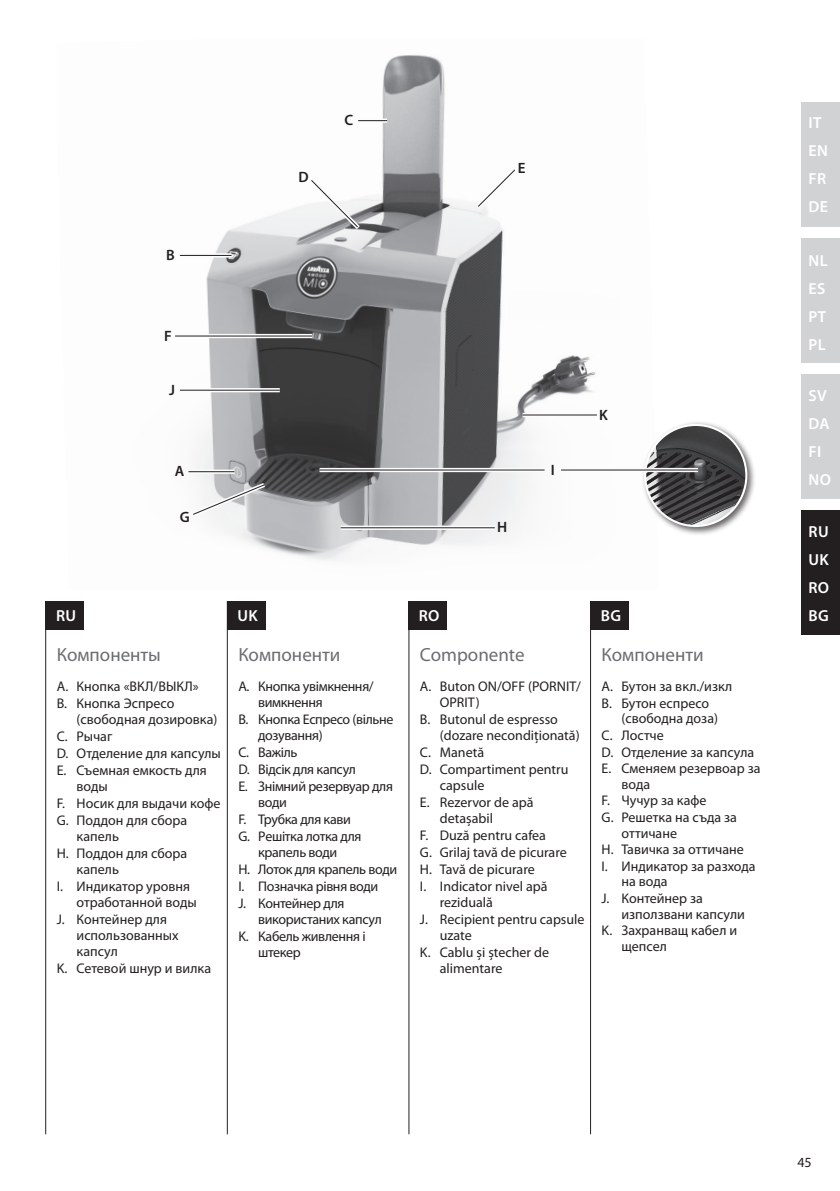
<style>
.page{position:relative;width:840px;height:1191px;background:#fff}
.page>*{position:absolute;margin:0;border:0;box-sizing:border-box;transform-origin:0 0}
.t1{font:19px "Myriad Pro";color:#6c6d70}
.t2{font:600 16px/28px "Myriad Pro";letter-spacing:.02em;color:#fff}
.t3{font:600 15px "Myriad Pro";color:#231f20}
.t4{font:14px/17px "Myriad Pro";color:#231f20}
.t5{font:14px "Myriad Pro";letter-spacing:-.025em;color:#231f20}
</style>
<div class="page">
<div style="left:801px;top:102px;width:38px;height:125px;background:#d1d2d4"></div>
<div style="left:801px;top:238px;width:38px;height:125px;background:#d1d2d4"></div>
<div style="left:801px;top:374px;width:38px;height:125px;background:#d1d2d4"></div>
<div style="left:801px;top:510px;width:38px;height:125px;background:#231f20"></div>
<img style="left:179px;top:55px;width:418px;height:506px">
<div style="left:640px;top:420px;width:115px;height:116px;background:#231f20;opacity:.7"></div>
<img style="left:644px;top:425px;width:102px;height:101px;border-radius:51px">
<div style="left:643px;top:424px;width:104px;height:103px;border:2px solid #fff;border-radius:50%"></div>
<svg style="left:188px;top:469px;width:46px;height:5px"></svg>
<svg style="left:522px;top:413px;width:74px;height:4px"></svg>
<svg style="left:180px;top:253px;width:51px;height:4px"></svg>
<svg style="left:358px;top:118px;width:29px;height:5px"></svg>
<svg style="left:180px;top:388px;width:99px;height:4px"></svg>
<svg style="left:175px;top:334px;width:137px;height:4px"></svg>
<svg style="left:340px;top:525px;width:154px;height:5px"></svg>
<svg style="left:319px;top:468px;width:225px;height:4px"></svg>
<svg style="left:560px;top:468px;width:137px;height:4px"></svg>
<hr style="left:188px;top:471px;width:46px;height:1px;background:#231f20">
<hr style="left:522px;top:414px;width:74px;height:1px;background:#231f20">
<svg style="left:187px;top:479px;width:82px;height:41px"></svg>
<hr style="left:180px;top:255px;width:51px;height:1px;background:#231f20">
<svg style="left:358px;top:120px;width:29px;height:1px"></svg>
<svg style="left:472px;top:164px;width:48px;height:48px"></svg>
<svg style="left:304px;top:173px;width:60px;height:61px"></svg>
<hr style="left:180px;top:390px;width:99px;height:1px;background:#231f20">
<hr style="left:175px;top:335px;width:137px;height:1px;background:#231f20">
<hr style="left:340px;top:527px;width:154px;height:1px;background:#231f20">
<hr style="left:319px;top:469px;width:225px;height:1px;background:#231f20">
<hr style="left:560px;top:469px;width:137px;height:1px;background:#231f20">
<hr style="left:45px;top:601px;width:1px;height:533px;background:#231f20">
<hr style="left:227px;top:601px;width:1px;height:533px;background:#231f20">
<div style="left:45px;top:601px;width:39px;height:28px;background:#231f20"></div>
<div style="left:227px;top:601px;width:38px;height:28px;background:#231f20"></div>
<hr style="left:590px;top:601px;width:1px;height:533px;background:#231f20">
<hr style="left:408px;top:601px;width:1px;height:533px;background:#231f20">
<div style="left:408px;top:601px;width:38px;height:28px;background:#231f20"></div>
<div style="left:590px;top:601px;width:38px;height:28px;background:#231f20"></div>
<p class="t3" style="left:166px;top:245px;width:8px">B</p>
<p class="t3" style="left:164px;top:326px;width:7px">F</p>
<p class="t3" style="left:169px;top:380px;width:7px">J</p>
<p class="t3" style="left:175px;top:462px;width:11px">A</p>
<p class="t3" style="left:180px;top:507px;width:11px">G</p>
<p class="t3" style="left:298px;top:167px;width:12px">D</p>
<p class="t3" style="left:344px;top:111px;width:10px">C</p>
<p class="t3" style="left:517px;top:158px;width:9px">E</p>
<p class="t3" style="left:497px;top:517px;width:12px">H</p>
<p class="t3" style="left:550px;top:461px;width:5px">I</p>
<p class="t3" style="left:598px;top:405px;width:10px">K</p>
<p class="t2" style="left:56px;top:601px;width:22px">RU</p>
<p class="t2" style="left:237px;top:601px;width:22px">UK</p>
<p class="t2" style="left:418px;top:601px;width:11px">RO</p>
<p class="t2" style="left:600px;top:601px;width:22px">BG</p>
<h1 class="t1" style="left:57px;top:642px;width:106px">Компоненты</h1>
<h1 class="t1" style="left:238px;top:642px;width:103px">Компоненти</h1>
<h1 class="t1" style="left:420px;top:642px;width:106px">Componente</h1>
<h1 class="t1" style="left:601px;top:642px;width:103px">Компоненти</h1>
<p class="t4" style="left:57px;top:677px;width:143px">A. Кнопка «ВКЛ/ВЫКЛ»<br>B. Кнопка Эспресо</p>
<p class="t4" style="left:77px;top:710px;width:142px">(свободная дозировка)</p>
<p class="t4" style="left:57px;top:727px;width:57px">C. Рычаг</p>
<p class="t4" style="left:57px;top:744px;width:166px">D. Отделение для капсулы</p>
<p class="t4" style="left:57px;top:761px;width:151px">E. Съемная емкость для</p>
<p class="t4" style="left:77px;top:777px;width:33px">воды</p>
<p class="t4" style="left:57px;top:794px;width:165px">F. Носик для выдачи кофе</p>
<p class="t4" style="left:57px;top:811px;width:132px">G. Поддон для сбора</p>
<p class="t4" style="left:77px;top:827px;width:44px">капель</p>
<p class="t4" style="left:57px;top:844px;width:132px">H. Поддон для сбора</p>
<p class="t4" style="left:77px;top:860px;width:44px">капель</p>
<p class="t4" style="left:57px;top:877px;width:135px">I. Индикатор уровня</p>
<p class="t4" style="left:77px;top:893px;width:122px">отработанной воды</p>
<p class="t4" style="left:57px;top:910px;width:112px">J. Контейнер для</p>
<p class="t4" style="left:77px;top:926px;width:103px">использованных</p>
<p class="t4" style="left:77px;top:942px;width:43px">капсул</p>
<p class="t4" style="left:57px;top:959px;width:156px">K. Сетевой шнур и вилка</p>
<p class="t5" style="left:238px;top:677px;width:137px">А. Кнопка увімкнення/</p>
<p class="t5" style="left:258px;top:693px;width:66px">вимкнення</p>
<p class="t5" style="left:238px;top:710px;width:157px">B. Кнопка Еспресо (вільне</p>
<p class="t5" style="left:258px;top:726px;width:66px">дозування)</p>
<p class="t4" style="left:238px;top:743px;width:61px">C. Важіль</p>
<p class="t5" style="left:238px;top:760px;width:119px">D. Відсік для капсул</p>
<p class="t5" style="left:238px;top:777px;width:156px">E. Знімний резервуар для</p>
<p class="t4" style="left:258px;top:793px;width:30px">води</p>
<p class="t5" style="left:238px;top:810px;width:114px">F. Трубка для кави</p>
<p class="t5" style="left:238px;top:827px;width:125px">G. Pешітка лотка для</p>
<p class="t5" style="left:258px;top:843px;width:81px">крапель води</p>
<p class="t5" style="left:238px;top:860px;width:160px">H. Лоток для крапель води</p>
<p class="t5" style="left:238px;top:877px;width:141px">I. Позначка рівня води</p>
<p class="t5" style="left:238px;top:894px;width:107px">J. Контейнер для</p>
<p class="t5" style="left:258px;top:910px;width:125px">використаних капсул</p>
<p class="t5" style="left:238px;top:927px;width:129px">K. Кабель живлення і</p>
<p class="t4" style="left:258px;top:943px;width:44px">штекер</p>
<p class="t4" style="left:420px;top:677px;width:162px">A. Buton ON/OFF (PORNIT/</p>
<p class="t4" style="left:439px;top:693px;width:41px">OPRIT)</p>
<p class="t4" style="left:420px;top:710px;width:139px">B. Butonul de espresso</p>
<p class="t4" style="left:439px;top:726px;width:141px">(dozare necondiţionată)</p>
<p class="t4" style="left:420px;top:743px;width:66px">C. Manetă</p>
<p class="t4" style="left:420px;top:760px;width:150px">D. Compartiment pentru</p>
<p class="t4" style="left:439px;top:776px;width:46px">capsule</p>
<p class="t4" style="left:420px;top:793px;width:115px">E. Rezervor de apă</p>
<p class="t4" style="left:439px;top:809px;width:55px">detaşabil</p>
<p class="t4" style="left:420px;top:826px;width:127px">F. Duză pentru cafea</p>
<p class="t4" style="left:420px;top:843px;width:148px">G. Grilaj tavă de picurare</p>
<p class="t4" style="left:420px;top:860px;width:116px">H. Tavă de picurare</p>
<p class="t4" style="left:420px;top:877px;width:129px">I. Indicator nivel apă</p>
<p class="t4" style="left:439px;top:893px;width:55px">reziduală</p>
<p class="t4" style="left:420px;top:910px;width:166px">J. Recipient pentru capsule</p>
<p class="t4" style="left:439px;top:926px;width:33px">uzate</p>
<p class="t4" style="left:420px;top:943px;width:130px">K. Cablu şi ştecher de</p>
<p class="t4" style="left:439px;top:959px;width:64px">alimentare</p>
<p class="t4" style="left:601px;top:678px;width:132px">A. Бутон за вкл./изкл<br>B. Бутон еспресо</p>
<p class="t4" style="left:621px;top:710px;width:98px">(свободна доза)</p>
<p class="t4" style="left:601px;top:726px;width:64px">C. Лостче</p>
<p class="t4" style="left:601px;top:743px;width:154px">D. Отделение за капсула</p>
<p class="t4" style="left:601px;top:759px;width:160px">E. Сменяем резервоар за</p>
<p class="t4" style="left:621px;top:775px;width:30px">вода</p>
<p class="t4" style="left:601px;top:792px;width:106px">F. Чучур за кафе</p>
<p class="t4" style="left:601px;top:808px;width:137px">G. Решетка на съда за</p>
<p class="t4" style="left:621px;top:824px;width:57px">оттичане</p>
<p class="t4" style="left:601px;top:840px;width:144px">H. Тавичка за оттичане</p>
<p class="t4" style="left:601px;top:857px;width:155px">I. Индикатор за разхода</p>
<p class="t4" style="left:621px;top:873px;width:48px">на вода</p>
<p class="t4" style="left:601px;top:889px;width:103px">J. Контейнер за</p>
<p class="t4" style="left:621px;top:905px;width:125px">използвани капсули</p>
<p class="t4" style="left:601px;top:921px;width:137px">K. Захранващ кабел и</p>
<p class="t4" style="left:621px;top:937px;width:47px">щепсел</p>
<p class="t2" style="left:808px;top:109px;width:21px">IT<br>EN<br>FR<br>DE</p>
<p class="t2" style="left:808px;top:246px;width:21px">NL<br>ES<br>PT<br>PL</p>
<p class="t2" style="left:808px;top:381px;width:24px">SV<br>DA<br>FI<br>NO</p>
<p class="t2" style="left:808px;top:517px;width:22px">RU<br>UK<br>RO<br>BG</p>
<p class="t4" style="left:797px;top:1154px;width:16px">45</p>
</div>
